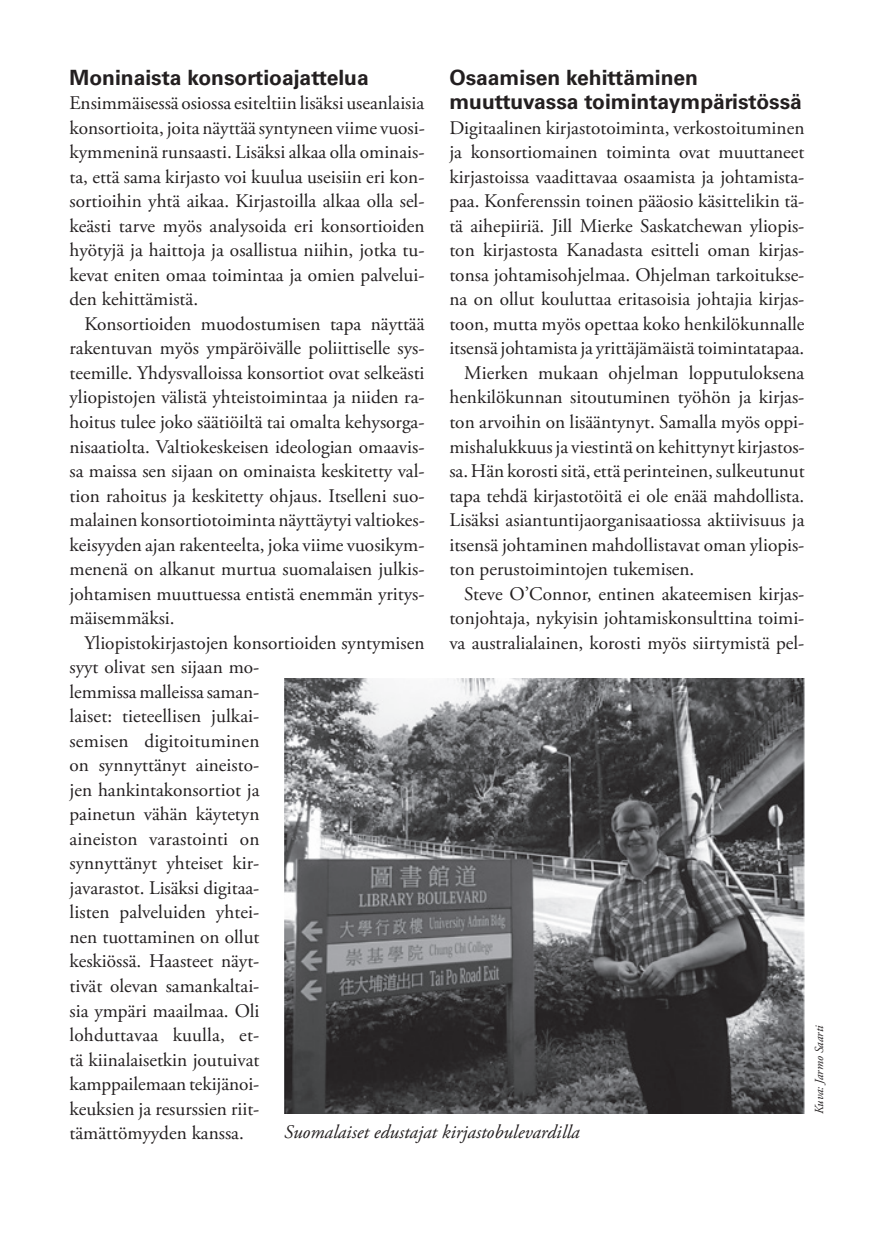
<style>
.page{position:relative;width:874px;height:1241px;background:#fff}
.page>*{position:absolute;margin:0;border:0;box-sizing:border-box;transform-origin:0 0}
.t1{font:700 21px/24.5px "Univers LT Std";color:#231f20}
.t2{font:19.25px/24.5px "Adobe Garamond Pro";color:#231f20;text-align:justify}
.t3{font:italic 19.25px "Adobe Garamond Pro";color:#231f20}
.t4{font:italic 12.25px "Adobe Garamond Pro";letter-spacing:-.005em;color:#231f20}
</style>
<div class="page">
<img style="left:284px;top:679px;width:520px;height:434px">
<p class="t1" style="left:449px;top:65px;width:354px">Osaamisen kehittäminen muuttuvassa toimintaympäristössä</p>
<p class="t2" style="left:449px;top:116px;width:356px">Digitaalinen kirjastotoiminta, verkostoituminen</p>
<p class="t2" style="left:449px;top:140px;width:356px">ja konsortiomainen toiminta ovat muuttaneet</p>
<p class="t2" style="left:449px;top:165px;width:356px">kirjastoissa vaadittavaa osaamista ja johtamista-</p>
<p class="t2" style="left:449px;top:189px;width:356px">paa. Konferenssin toinen pääosio käsittelikin tä-</p>
<p class="t2" style="left:449px;top:214px;width:356px">tä aihepiiriä. Jill Mierke Saskatchewan yliopis-</p>
<p class="t2" style="left:449px;top:239px;width:356px">ton kirjastosta Kanadasta esitteli oman kirjas-</p>
<p class="t2" style="left:449px;top:263px;width:356px">tonsa johtamisohjelmaa. Ohjelman tarkoitukse-</p>
<p class="t2" style="left:449px;top:288px;width:356px">na on ollut kouluttaa eritasoisia johtajia kirjas-</p>
<p class="t2" style="left:449px;top:312px;width:356px">toon, mutta myös opettaa koko henkilökunnalle</p>
<p class="t2" style="left:449px;top:337px;width:356px">itsensä johtamista ja yrittäjämäistä toimintatapaa.</p>
<p class="t2" style="left:464px;top:361px;width:341px">Mierken mukaan ohjelman lopputuloksena</p>
<p class="t2" style="left:449px;top:386px;width:356px">henkilökunnan sitoutuminen työhön ja kirjas-</p>
<p class="t2" style="left:449px;top:410px;width:356px">ton arvoihin on lisääntynyt. Samalla myös oppi-</p>
<p class="t2" style="left:449px;top:435px;width:356px">mishalukkuus ja viestintä on kehittynyt kirjastos-</p>
<p class="t2" style="left:449px;top:459px;width:356px">sa. Hän korosti sitä, että perinteinen, sulkeutunut</p>
<p class="t2" style="left:449px;top:484px;width:356px">tapa tehdä kirjastotöitä ei ole enää mahdollista.</p>
<p class="t2" style="left:449px;top:508px;width:356px">Lisäksi asiantuntijaorganisaatiossa aktiivisuus ja</p>
<p class="t2" style="left:449px;top:533px;width:356px">itsensä johtaminen mahdollistavat oman yliopis-</p>
<p class="t2" style="left:449px;top:557px;width:246px">ton perustoimintojen tukemisen.</p>
<p class="t2" style="left:464px;top:582px;width:341px">Steve O’Connor, entinen akateemisen kirjas-</p>
<p class="t2" style="left:449px;top:606px;width:356px">tonjohtaja, nykyisin johtamiskonsulttina toimi-</p>
<p class="t2" style="left:449px;top:631px;width:356px">va australialainen, korosti myös siirtymistä pel-</p>
<p class="t1" style="left:69px;top:65px;width:300px">Moninaista konsortioajattelua</p>
<p class="t2" style="left:69px;top:91px;width:356px">Ensimmäisessä osiossa esiteltiin lisäksi useanlaisia konsortioita, joita näyttää syntyneen viime vuosi&shy;kymmeninä runsaasti. Lisäksi alkaa olla ominais&shy;ta, että sama kirjasto voi kuulua useisiin eri kon&shy;sortioihin yhtä aikaa. Kirjastoilla alkaa olla sel&shy;keästi tarve myös analysoida eri konsortioiden hyötyjä ja haittoja ja osallistua niihin, jotka tu&shy;kevat eniten omaa toimintaa ja omien palvelui&shy;den kehittämistä.</p>
<p class="t2" style="left:69px;top:312px;width:357px;text-indent:15px">Konsortioiden muodostumisen tapa näyttää rakentuvan myös ympäröivälle poliittiselle sys&shy;teemille. Yhdysvalloissa konsortiot ovat selkeästi yliopistojen välistä yhteistoimintaa ja niiden ra&shy;hoitus tulee joko säätiöiltä tai omalta kehysorga&shy;nisaatiolta. Valtiokeskeisen ideologian omaavis&shy;sa maissa sen sijaan on ominaista keskitetty val&shy;tion rahoitus ja keskitetty ohjaus. Itselleni suo&shy;malainen konsortiotoiminta näyttäytyi valtiokes&shy;keisyyden ajan rakenteelta, joka viime vuosikym&shy;menenä on alkanut murtua suomalaisen julkis&shy;johtamisen muuttuessa entistä enemmän yritys&shy;mäisemmäksi.</p>
<p class="t2" style="left:69px;top:631px;width:356px;text-align:left;text-indent:15px">Yliopistokirjastojen konsortioiden syntymisen syyt olivat sen sijaan mo-<br>lemmissa malleissa saman-<br>laiset: tieteellisen julkai-<br>semisen digitoituminen<br>on synnyttänyt aineisto-<br>jen hankintakonsortiot ja<br>painetun vähän käytetyn<br>aineiston varastointi on<br>synnyttänyt yhteiset kir-<br>javarastot. Lisäksi digitaa-<br>listen palveluiden yhtei-<br>nen tuottaminen on ollut<br>keskiössä. Haasteet näyt-<br>tivät olevan samankaltai-<br>sia ympäri maailmaa. Oli<br>lohduttavaa kuulla, et-<br>tä kiinalaisetkin joutuivat<br>kamppailemaan tekijänoi-<br>keuksien ja resurssien riit-<br>tämättömyyden kanssa.</p>
<p class="t3" style="left:284px;top:1119px;width:297px">Suomalaiset edustajat kirjastobulevardilla</p>
<p class="t4" style="left:811px;top:1113px;width:90px;rotate:-90deg">Kuva: Jarmo Saarti</p>
</div>
